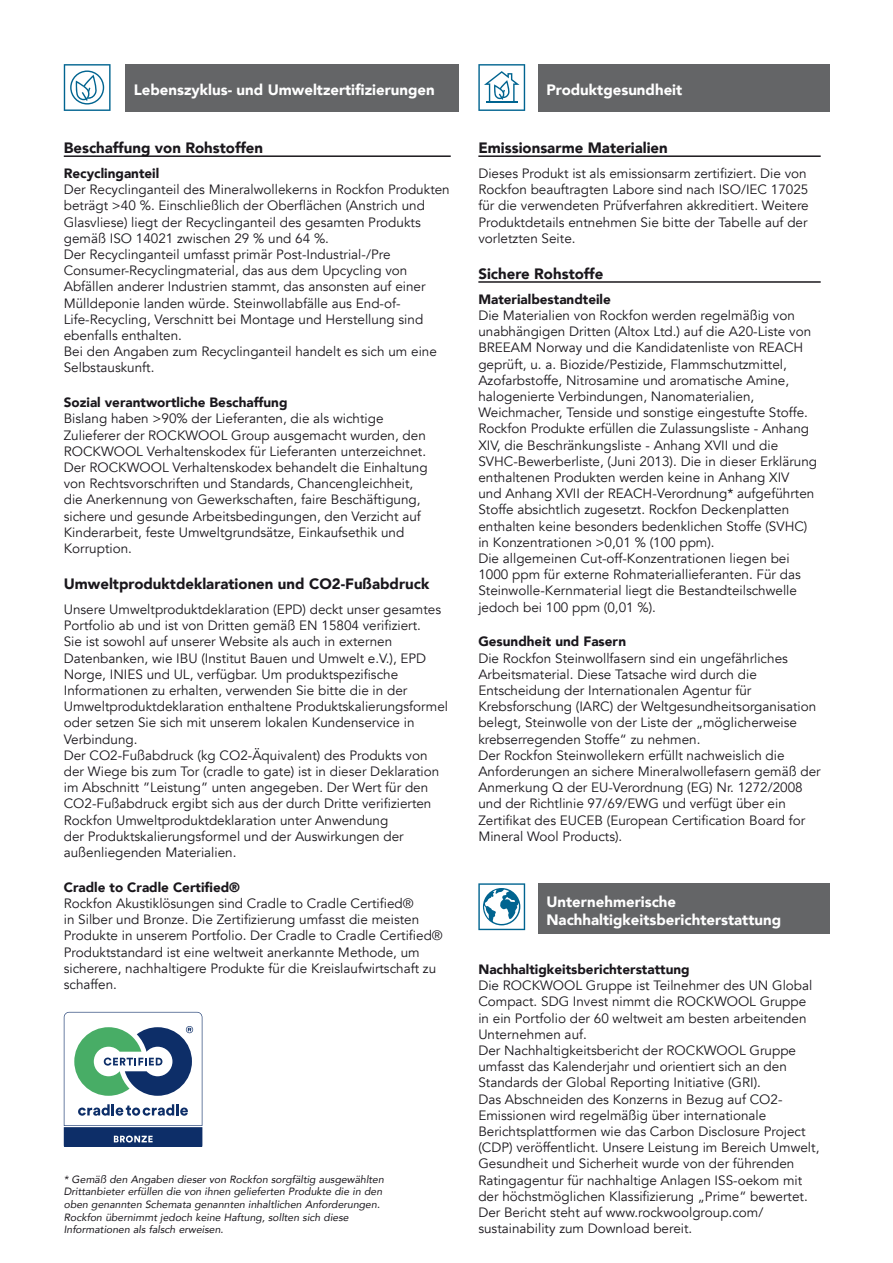
<style>
.page{position:relative;width:893px;height:1263px;background:#fff}
.page>*{position:absolute;margin:0;border:0;box-sizing:border-box;transform-origin:0 0}
.t1{font:900 15px "Avenir";color:#1a171c}
.t2{font:900 15px/18px "Avenir";color:#fff}
.t3{font:13.5px/16.2px "Avenir";color:#1a171c}
.t4{font:900 13.5px "Avenir";color:#1a171c}
.t5{font:italic 10.5px/12.6px "Avenir";color:#1a171c}
</style>
<div class="page">
<div style="left:125px;top:64px;width:334px;height:47px;background:#646567"></div>
<svg style="left:64px;top:64px;width:47px;height:47px"></svg>
<hr style="left:64px;top:155px;width:387px;height:2px;background:#1a171c">
<div style="left:538px;top:64px;width:291px;height:47px;background:#646567"></div>
<svg style="left:478px;top:64px;width:47px;height:47px"></svg>
<hr style="left:486px;top:101px;width:31px;height:2px;background:#006490">
<hr style="left:478px;top:155px;width:343px;height:2px;background:#1a171c">
<hr style="left:478px;top:281px;width:343px;height:2px;background:#1a171c">
<div style="left:538px;top:883px;width:291px;height:50px;background:#646567"></div>
<svg style="left:478px;top:883px;width:47px;height:47px"></svg>
<svg style="left:64px;top:1012px;width:138px;height:134px"></svg>
<p class="t2" style="left:134px;top:81px;width:302px">Lebenszyklus- und Umweltzertifizierungen</p>
<p class="t1" style="left:64px;top:135px;width:201px">Beschaffung von Rohstoffen</p>
<p class="t4" style="left:64px;top:162px;width:97px">Recyclinganteil</p>
<p class="t3" style="left:64px;top:182px;width:388px">Der Recyclinganteil des Mineralwollekerns in Rockfon Produkten beträgt &gt;40 %. Einschließlich der Oberflächen (Anstrich und Glasvliese) liegt der Recyclinganteil des gesamten Produkts gemäß ISO 14021 zwischen 29 % und 64 %.<br>Der Recyclinganteil umfasst primär Post-Industrial-/Pre Consumer-Recyclingmaterial, das aus dem Upcycling von Abfällen anderer Industrien stammt, das ansonsten auf einer Mülldeponie landen würde. Steinwollabfälle aus End-of-Life-Recycling, Verschnitt bei Montage und Herstellung sind ebenfalls enthalten.<br>Bei den Angaben zum Recyclinganteil handelt es sich um eine Selbstauskunft.</p>
<p class="t4" style="left:64px;top:391px;width:225px">Sozial verantwortliche Beschaffung</p>
<p class="t3" style="left:64px;top:411px;width:365px">Bislang haben &gt;90% der Lieferanten, die als wichtige Zulieferer der ROCKWOOL Group ausgemacht wurden, den ROCKWOOL Verhaltenskodex für Lieferanten unterzeichnet.<br>Der ROCKWOOL Verhaltenskodex behandelt die Einhaltung von Rechtsvorschriften und Standards, Chancengleichheit, die Anerkennung von Gewerkschaften, faire Beschäftigung, sichere und gesunde Arbeitsbedingungen, den Verzicht auf Kinderarbeit, feste Umweltgrundsätze, Einkaufsethik und Korruption.</p>
<p class="t1" style="left:64px;top:571px;width:367px">Umweltproduktdeklarationen und CO2-Fußabdruck</p>
<p class="t3" style="left:64px;top:601px;width:386px">Unsere Umweltproduktdeklaration (EPD) deckt unser gesamtes Portfolio ab und ist von Dritten gemäß EN 15804 verifiziert.<br>Sie ist sowohl auf unserer Website als auch in externen Datenbanken, wie IBU (Institut Bauen und Umwelt e.V.), EPD Norge, INIES und UL, verfügbar. Um produktspezifische Informationen zu erhalten, verwenden Sie bitte die in der Umweltproduktdeklaration enthaltene Produktskalierungsformel oder setzen Sie sich mit unserem lokalen Kundenservice in Verbindung.<br>Der CO2-Fußabdruck (kg CO2-Äquivalent) des Produkts von der Wiege bis zum Tor (cradle to gate) ist in dieser Deklaration im Abschnitt ”Leistung” unten angegeben. Der Wert für den CO2-Fußabdruck ergibt sich aus der durch Dritte verifizierten Rockfon Umweltproduktdeklaration unter Anwendung<br>der Produktskalierungsformel und der Auswirkungen der außenliegenden Materialien.</p>
<p class="t4" style="left:64px;top:875px;width:178px">Cradle to Cradle Certified®</p>
<p class="t3" style="left:64px;top:895px;width:380px">Rockfon Akustiklösungen sind Cradle to Cradle Certified®<br>in Silber und Bronze. Die Zertifizierung umfasst die meisten Produkte in unserem Portfolio. Der Cradle to Cradle Certified® Produktstandard ist eine weltweit anerkannte Methode, um sicherere, nachhaltigere Produkte für die Kreislaufwirtschaft zu schaffen.</p>
<p class="t5" style="left:64px;top:1173px;width:322px">* Gemäß den Angaben dieser von Rockfon sorgfältig ausgewählten Drittanbieter erfüllen die von ihnen gelieferten Produkte die in den oben genannten Schemata genannten inhaltlichen Anforderungen.<br>Rockfon übernimmt jedoch keine Haftung, sollten sich diese Informationen als falsch erweisen.</p>
<p class="t2" style="left:546px;top:81px;width:137px">Produktgesundheit</p>
<p class="t1" style="left:478px;top:135px;width:191px">Emissionsarme Materialien</p>
<p class="t3" style="left:478px;top:166px;width:332px">Dieses Produkt ist als emissionsarm zertifiziert. Die von Rockfon beauftragten Labore sind nach ISO/IEC 17025 für die verwendeten Prüfverfahren akkreditiert. Weitere Produktdetails entnehmen Sie bitte der Tabelle auf der vorletzten Seite.</p>
<p class="t1" style="left:478px;top:261px;width:126px">Sichere Rohstoffe</p>
<p class="t4" style="left:478px;top:288px;width:134px">Materialbestandteile</p>
<p class="t3" style="left:478px;top:307px;width:340px">Die Materialien von Rockfon werden regelmäßig von unabhängigen Dritten (Altox Ltd.) auf die A20-Liste von BREEAM Norway und die Kandidatenliste von REACH geprüft, u. a. Biozide/Pestizide, Flammschutzmittel, Azofarbstoffe, Nitrosamine und aromatische Amine, halogenierte Verbindungen, Nanomaterialien, Weichmacher, Tenside und sonstige eingestufte Stoffe.<br>Rockfon Produkte erfüllen die Zulassungsliste - Anhang XIV, die Beschränkungsliste - Anhang XVII und die SVHC-Bewerberliste, (Juni 2013). Die in dieser Erklärung enthaltenen Produkten werden keine in Anhang XIV<br>und Anhang XVII der REACH-Verordnung* aufgeführten Stoffe absichtlich zugesetzt. Rockfon Deckenplatten enthalten keine besonders bedenklichen Stoffe (SVHC) in Konzentrationen &gt;0,01 % (100 ppm).<br>Die allgemeinen Cut-off-Konzentrationen liegen bei 1000 ppm für externe Rohmateriallieferanten. Für das Steinwolle-Kernmaterial liegt die Bestandteilschwelle jedoch bei 100 ppm (0,01 %).</p>
<p class="t4" style="left:478px;top:630px;width:149px">Gesundheit und Fasern</p>
<p class="t3" style="left:478px;top:650px;width:344px">Die Rockfon Steinwollfasern sind ein ungefährliches Arbeitsmaterial. Diese Tatsache wird durch die Entscheidung der Internationalen Agentur für Krebsforschung (IARC) der Weltgesundheitsorganisation belegt, Steinwolle von der Liste der „möglicherweise krebserregenden Stoffe“ zu nehmen.<br>Der Rockfon Steinwollekern erfüllt nachweislich die Anforderungen an sichere Mineralwollefasern gemäß der Anmerkung Q der EU-Verordnung (EG) Nr. 1272/2008 und der Richtlinie 97/69/EWG und verfügt über ein Zertifikat des EUCEB (European Certification Board for Mineral Wool Products).</p>
<p class="t2" style="left:546px;top:892px;width:236px">Unternehmerische<br>Nachhaltigkeitsberichterstattung</p>
<p class="t4" style="left:478px;top:957px;width:213px">Nachhaltigkeitsberichterstattung</p>
<p class="t3" style="left:478px;top:977px;width:343px">Die ROCKWOOL Gruppe ist Teilnehmer des UN Global Compact. SDG Invest nimmt die ROCKWOOL Gruppe in ein Portfolio der 60 weltweit am besten arbeitenden Unternehmen auf.<br>Der Nachhaltigkeitsbericht der ROCKWOOL Gruppe umfasst das Kalenderjahr und orientiert sich an den Standards der Global Reporting Initiative (GRI).<br>Das Abschneiden des Konzerns in Bezug auf CO2- Emissionen wird regelmäßig über internationale Berichtsplattformen wie das Carbon Disclosure Project (CDP) veröffentlicht. Unsere Leistung im Bereich Umwelt, Gesundheit und Sicherheit wurde von der führenden Ratingagentur für nachhaltige Anlagen ISS-oekom mit der höchstmöglichen Klassifizierung „Prime“ bewertet.<br>Der Bericht steht auf www.rockwoolgroup.com/ sustainability zum Download bereit.</p>
</div>
